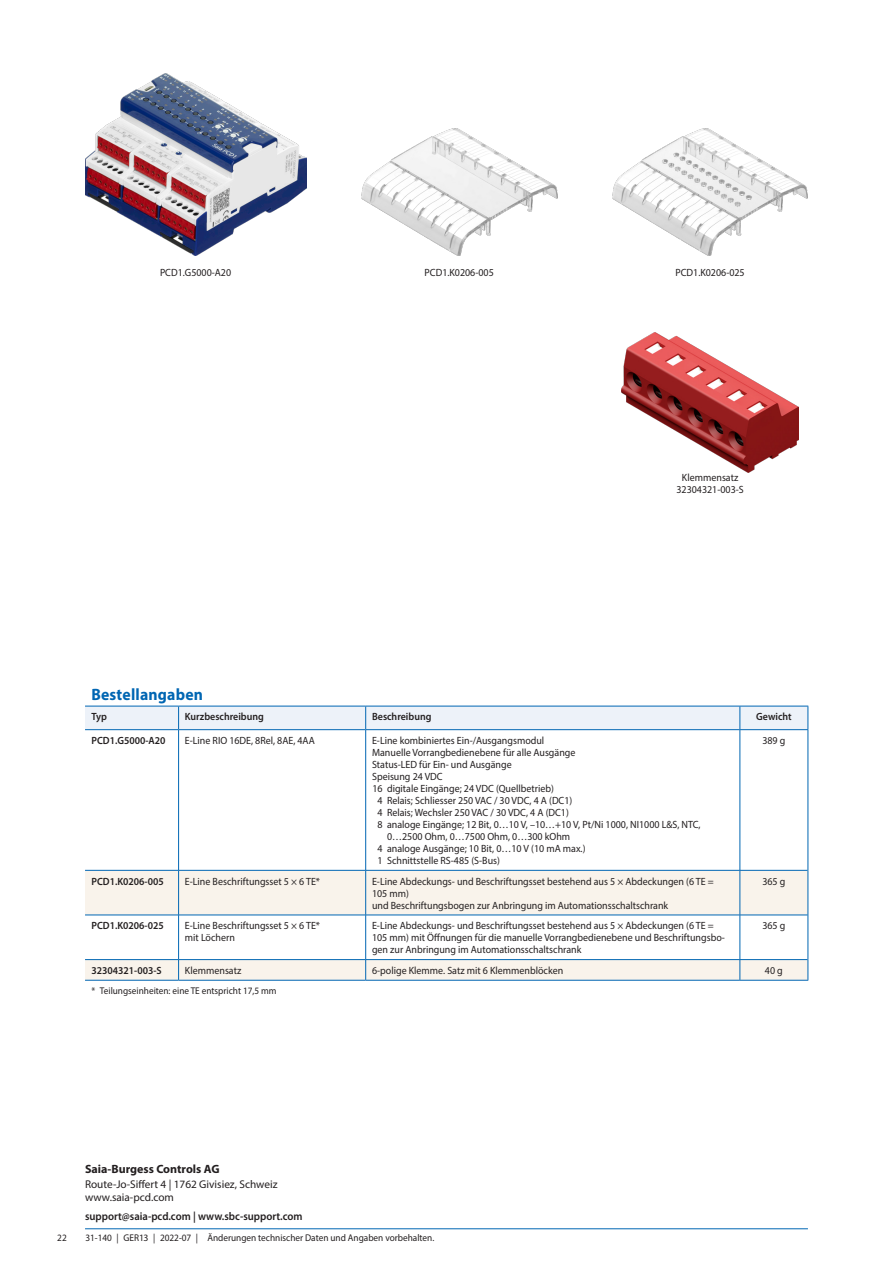
<style>
.page{position:relative;width:893px;height:1263px;background:#fff}
.page>*{position:absolute;margin:0;border:0;box-sizing:border-box;transform-origin:0 0}
.Tabellentitel__blau{font:700 16.5px "Myriad Pro";letter-spacing:.015em;color:#0166b3;scale:.95 1}
.t1{font:700 12px "Myriad Pro";color:#231f20}
.t2{font:11.25px/12.8px "Myriad Pro";color:#231f20}
.t3{font:600 11.25px "Myriad Pro";color:#231f20;scale:.95 1}
.Grundschrift__linksb{font:10.5px/12px "Myriad Pro";color:#231f20;scale:.95 1}
.Untertitel__schwarz{font:600 10.5px "Myriad Pro";color:#231f20;scale:.95 1}
.Grundschrift__zentri{font:10.5px "Myriad Pro";color:#231f20;scale:.95 1}
.Grundschrift__linksb-2{font:600 10.5px "Myriad Pro";color:#231f20;scale:.95 1}
.Fusszeile_1mm_Einzug{font:9.75px "Myriad Pro";color:#231f20;scale:.95 1}
</style>
<div class="page">
<img style="left:85px;top:74px;width:221px;height:181px">
<img style="left:612px;top:129px;width:196px;height:126px">
<img style="left:361px;top:129px;width:196px;height:126px">
<img style="left:621px;top:332px;width:178px;height:140px">
<hr style="left:85px;top:1228px;width:723px;height:1px;background:#0166b3">
<svg style="left:85px;top:730px;width:722px;height:229px"></svg>
<div style="left:85px;top:871px;width:722px;height:44px;background:#f9f3eb"></div>
<hr style="left:85px;top:870px;width:94px;height:1px;background:#0166b3">
<hr style="left:178px;top:730px;width:1px;height:140px;background:#0166b3">
<hr style="left:178px;top:870px;width:1px;height:45px;background:#0166b3">
<hr style="left:365px;top:730px;width:1px;height:140px;background:#0166b3">
<hr style="left:740px;top:730px;width:1px;height:140px;background:#0166b3">
<hr style="left:179px;top:870px;width:187px;height:1px;background:#0166b3">
<hr style="left:366px;top:870px;width:374px;height:1px;background:#0166b3">
<hr style="left:740px;top:870px;width:67px;height:1px;background:#0166b3">
<hr style="left:740px;top:870px;width:1px;height:45px;background:#0166b3">
<hr style="left:178px;top:915px;width:1px;height:44px;background:#0166b3">
<hr style="left:740px;top:915px;width:67px;height:1px;background:#0166b3">
<hr style="left:740px;top:915px;width:1px;height:44px;background:#0166b3">
<hr style="left:85px;top:915px;width:94px;height:1px;background:#0166b3">
<hr style="left:365px;top:870px;width:1px;height:45px;background:#0166b3">
<hr style="left:179px;top:915px;width:187px;height:1px;background:#0166b3">
<hr style="left:365px;top:915px;width:1px;height:44px;background:#0166b3">
<hr style="left:366px;top:915px;width:374px;height:1px;background:#0166b3">
<div style="left:85px;top:706px;width:723px;height:23px;background:#edf2f9"></div>
<hr style="left:85px;top:729px;width:94px;height:1px;background:#0166b3">
<hr style="left:179px;top:729px;width:187px;height:1px;background:#0166b3">
<hr style="left:366px;top:729px;width:374px;height:1px;background:#0166b3">
<hr style="left:740px;top:729px;width:68px;height:1px;background:#0166b3">
<hr style="left:807px;top:730px;width:1px;height:140px;background:#0166b3">
<hr style="left:807px;top:870px;width:1px;height:45px;background:#0166b3">
<hr style="left:807px;top:915px;width:1px;height:44px;background:#0166b3">
<svg style="left:85px;top:959px;width:723px;height:21px;background:#e8e9e7"></svg>
<hr style="left:85px;top:980px;width:94px;height:1px;background:#0166b3">
<hr style="left:179px;top:980px;width:187px;height:1px;background:#0166b3">
<hr style="left:366px;top:980px;width:374px;height:1px;background:#0166b3">
<hr style="left:740px;top:980px;width:68px;height:1px;background:#0166b3">
<p class="Grundschrift__zentri" style="left:160px;top:266px;width:76px">PCD1.G5000-A20</p>
<p class="Grundschrift__zentri" style="left:425px;top:266px;width:74px">PCD1.K0206-005</p>
<p class="Grundschrift__zentri" style="left:675px;top:266px;width:74px">PCD1.K0206-025</p>
<p class="Grundschrift__zentri" style="left:682px;top:471px;width:61px">Klemmensatz</p>
<p class="Grundschrift__zentri" style="left:676px;top:483px;width:72px">32304321-003-S</p>
<p class="Tabellentitel__blau" style="left:91px;top:683px;width:119px">Bestellangaben</p>
<p class="Untertitel__schwarz" style="left:91px;top:710px;width:18px">Typ</p>
<p class="Untertitel__schwarz" style="left:185px;top:710px;width:85px">Kurzbeschreibung</p>
<p class="Untertitel__schwarz" style="left:372px;top:710px;width:64px">Beschreibung</p>
<p class="Untertitel__schwarz" style="left:756px;top:710px;width:39px">Gewicht</p>
<p class="Untertitel__schwarz" style="left:91px;top:734px;width:80px">PCD1.G5000-A20</p>
<p class="Grundschrift__linksb" style="left:185px;top:734px;width:138px">E-Line RIO 16DE, 8Rel, 8AE, 4AA</p>
<p class="Grundschrift__linksb" style="left:372px;top:734px;width:183px">E-Line kombiniertes Ein-/Ausgangsmodul</p>
<p class="Grundschrift__linksb" style="left:372px;top:746px;width:216px">Manuelle Vorrangbedienebene für alle Ausgänge</p>
<p class="Grundschrift__linksb" style="left:372px;top:758px;width:148px">Status-LED für Ein- und Ausgänge</p>
<p class="Grundschrift__linksb" style="left:372px;top:770px;width:76px">Speisung 24 VDC</p>
<p class="Grundschrift__linksb" style="left:372px;top:782px;width:193px">16 digitale Eingänge; 24 VDC (Quellbetrieb)</p>
<p class="Grundschrift__linksb" style="left:377px;top:794px;width:207px">4 Relais; Schliesser 250 VAC / 30 VDC, 4 A (DC1)</p>
<p class="Grundschrift__linksb" style="left:377px;top:806px;width:203px">4 Relais; Wechsler 250 VAC / 30 VDC, 4 A (DC1)</p>
<p class="Grundschrift__linksb" style="left:387px;top:818px;width:332px;text-indent:-10px">8 analoge Eingänge; 12 Bit, 0…10 V, –10…+10 V, Pt/Ni 1000, NI1000 L&amp;S, NTC,<br>0…2500 Ohm, 0…7500 Ohm, 0…300 kOhm</p>
<p class="Grundschrift__linksb" style="left:377px;top:842px;width:221px">4 analoge Ausgänge; 10 Bit, 0…10 V (10 mA max.)</p>
<p class="Grundschrift__linksb" style="left:377px;top:854px;width:130px">1 Schnittstelle RS-485 (S-Bus)</p>
<p class="Grundschrift__linksb" style="left:762px;top:734px;width:26px">389 g</p>
<p class="Untertitel__schwarz" style="left:91px;top:874px;width:78px">PCD1.K0206-005</p>
<p class="Grundschrift__linksb" style="left:185px;top:875px;width:144px">E-Line Beschriftungsset 5 × 6 TE*</p>
<p class="Grundschrift__linksb" style="left:372px;top:875px;width:361px">E-Line Abdeckungs- und Beschriftungsset bestehend aus 5 × Abdeckungen (6 TE =<br>105 mm)<br>und Beschriftungsbogen zur Anbringung im Automationsschaltschrank</p>
<p class="Grundschrift__linksb" style="left:762px;top:875px;width:26px">365 g</p>
<p class="Untertitel__schwarz" style="left:91px;top:919px;width:78px">PCD1.K0206-025</p>
<p class="Grundschrift__linksb" style="left:185px;top:919px;width:144px">E-Line Beschriftungsset 5 × 6 TE* mit Löchern</p>
<p class="Grundschrift__linksb" style="left:372px;top:919px;width:373px">E-Line Abdeckungs- und Beschriftungsset bestehend aus 5 × Abdeckungen (6 TE =<br>105 mm) mit Öffnungen für die manuelle Vorrangbedienebene und Beschriftungsbo&shy;gen zur Anbringung im Automationsschaltschrank</p>
<p class="Grundschrift__linksb" style="left:762px;top:919px;width:26px">365 g</p>
<p class="Grundschrift__linksb-2" style="left:91px;top:964px;width:75px">32304321-003-S</p>
<p class="Grundschrift__linksb" style="left:185px;top:964px;width:61px">Klemmensatz</p>
<p class="Grundschrift__linksb" style="left:372px;top:964px;width:203px">6-polige Klemme. Satz mit 6 Klemmenblöcken</p>
<p class="Grundschrift__zentri" style="left:765px;top:964px;width:20px">40 g</p>
<p class="Fusszeile_1mm_Einzug" style="left:91px;top:985px;width:197px">* Teilungseinheiten: eine TE entspricht 17,5 mm</p>
<p class="t1" style="left:85px;top:1161px;width:136px">Saia-Burgess Controls AG</p>
<p class="t2" style="left:85px;top:1178px;width:194px">Route-Jo-Siffert 4 | 1762 Givisiez, Schweiz www.saia-pcd.com</p>
<p class="t3" style="left:85px;top:1209px;width:230px">support@saia-pcd.com | www.sbc-support.com</p>
<p class="Fusszeile_1mm_Einzug" style="left:57px;top:1231px;width:12px">22</p>
<p class="Fusszeile_1mm_Einzug" style="left:85px;top:1231px;width:369px">31-140 | GER13 | 2022-07 | Änderungen technischer Daten und Angaben vorbehalten.</p>
</div>
